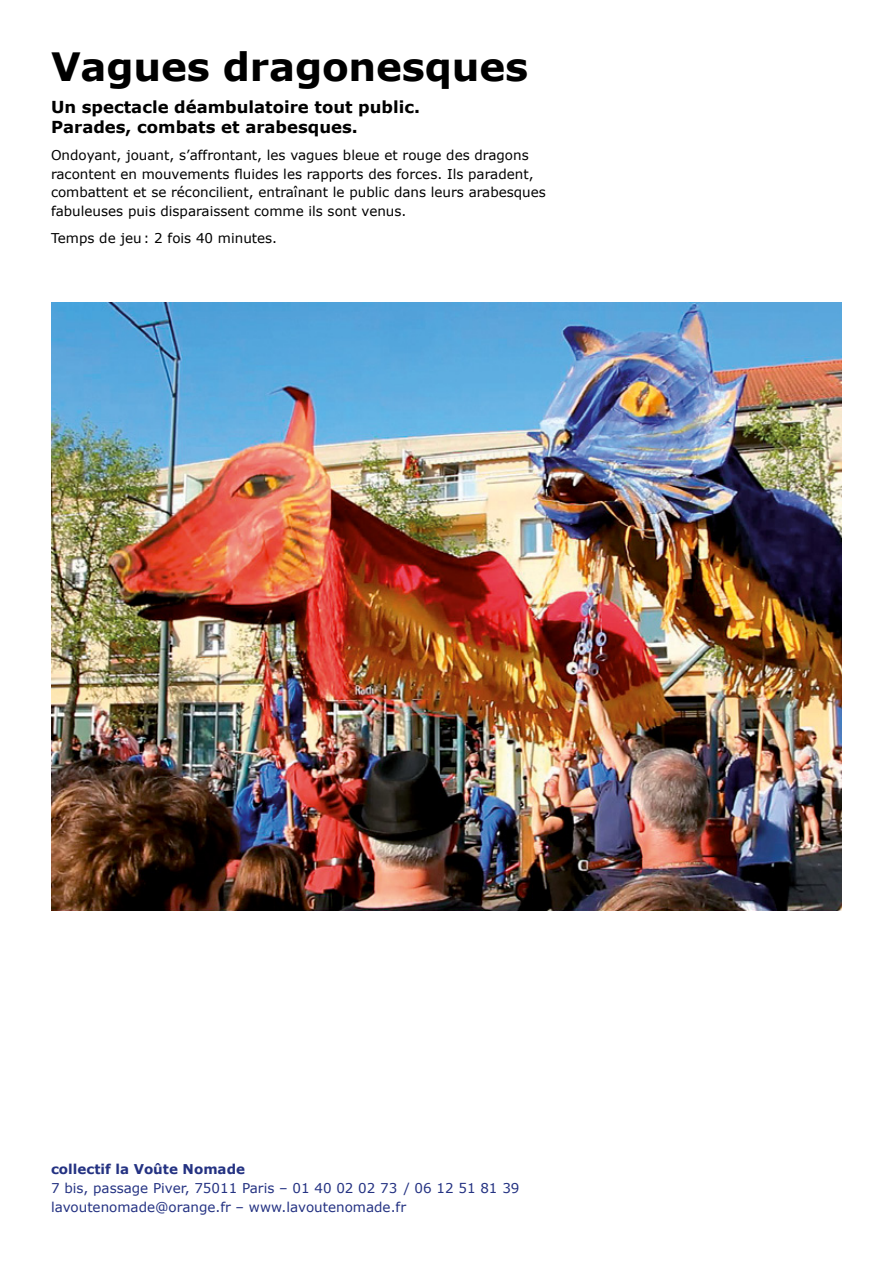
<style>
.page{position:relative;width:893px;height:1263px;background:#fff}
.page>*{position:absolute;margin:0;border:0;box-sizing:border-box;transform-origin:0 0}
.t1{font:700 39px "Verdana";letter-spacing:-.005em;color:#000}
.t2{font:700 16.5px/19.5px "Verdana";color:#000}
.t3{font:13.5px/18.8px "Verdana";color:#000}
.t4{font:13.5px/18.8px "Verdana";color:#243282}
.t5{font:700 13.5px "Verdana";color:#243282}
</style>
<div class="page">
<img style="left:51px;top:303px;width:791px;height:607px">
<h1 class="t1" style="left:51px;top:41px;width:479px">Vagues dragonesques</h1>
<p class="t2" style="left:51px;top:97px;width:371px">Un spectacle déambulatoire tout public.<br>Parades, combats et arabesques.</p>
<p class="t3" style="left:51px;top:146px;width:496px">Ondoyant, jouant, s’affrontant, les vagues bleue et rouge des dragons racontent en mouvements fluides les rapports des forces. Ils paradent, combattent et se réconcilient, entraînant le public dans leurs arabesques fabuleuses puis disparaissent comme ils sont venus.</p>
<p class="t3" style="left:51px;top:229px;width:228px">Temps de jeu: 2 fois 40 minutes.</p>
<p class="t5" style="left:51px;top:1160px;width:196px">collectif la Voûte Nomade</p>
<p class="t4" style="left:51px;top:1179px;width:470px">7 bis, passage Piver, 75011 Paris – 01 40 02 02 73 / 06 12 51 81 39 lavoutenomade@orange.fr – www.lavoutenomade.fr</p>
</div>
